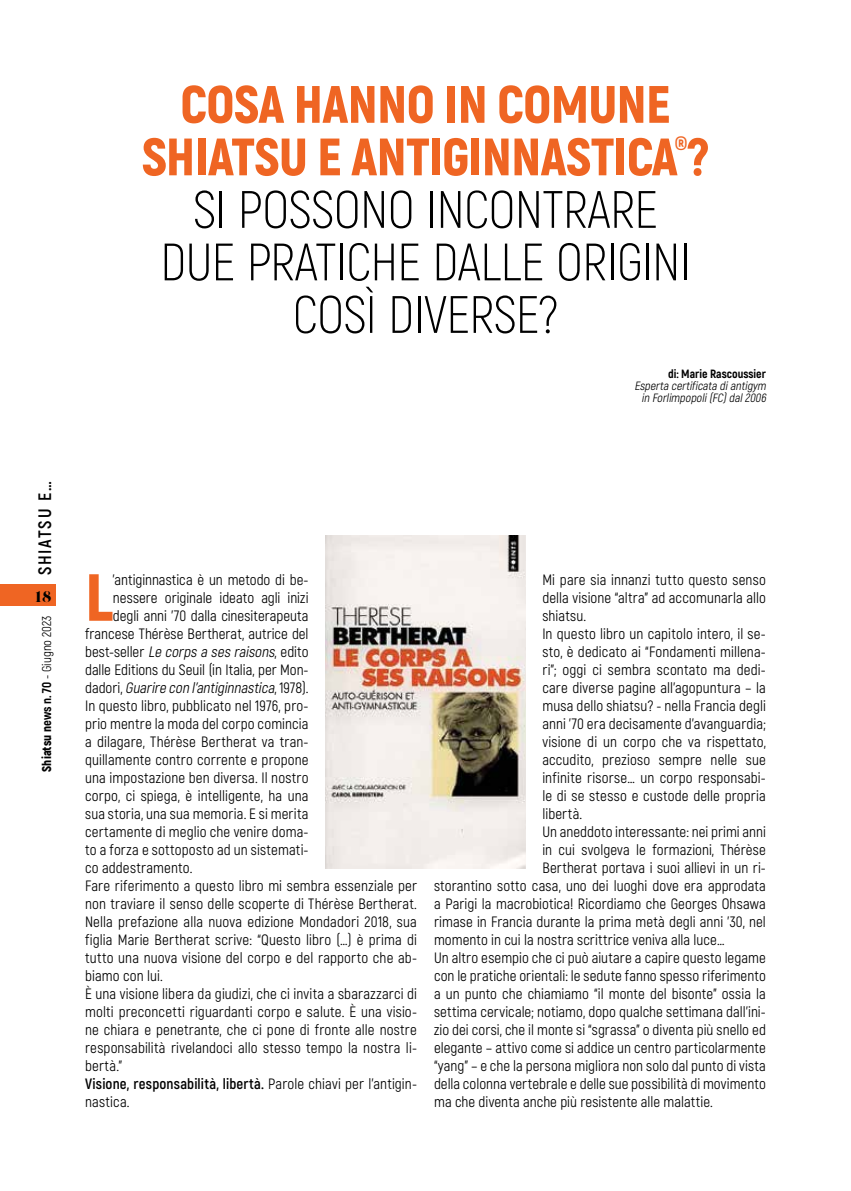
<style>
.page{position:relative;width:851px;height:1191px;background:#fff}
.page>*{position:absolute;margin:0;border:0;box-sizing:border-box;transform-origin:0 0}
.t1{font:900 66.45px "Akrobat";color:#ef6523}
.t2{font:300 52.5px/52.5px "Akrobat";letter-spacing:-.01em;color:#000;text-align:center}
.t3{font:700 18px "Akrobat";letter-spacing:.1em;color:#000}
.t4{font:15px "Akrobat";letter-spacing:.01em;color:#000}
.t5{font:italic 15px "Akrobat";color:#000}
.t6{font:700 15px "Akrobat";letter-spacing:.01em;color:#000}
.t7{font:15px "Pistilli";color:#000}
.t8{font:12.75px "Akrobat";color:#000}
.t9{font:italic 12px/12px "Akrobat";color:#000;text-align:center}
.t10{font:800 12px "Akrobat";color:#000}
.s1{font-weight:900}
.s2{font-weight:800}
.s3{font-weight:900;color:#ef6523}
.s4{font-style:normal}
.s5{font-weight:400}
</style>
<div class="page">
<div style="left:0;top:585px;width:55px;height:21px;background:#ef6523"></div>
<img style="left:325px;top:535px;width:200px;height:333px">
<p class="t3" style="left:34px;top:575px;width:95px;rotate:-90deg">SHIATSU E…</p>
<p class="t7" style="left:34px;top:586px;width:20px">18</p>
<p class="t8" style="left:39px;top:771px;width:157px;rotate:-90deg"><span class="s1">Shiatsu n</span><span class="s2">ews n. 70</span> - Giugno 2023</p>
<h2 class="t2" style="left:142px;top:78px;width:568px"><span class="s3">COSA HANNO IN COMUNE<br>SHIATSU E ANTIGINNASTICA</span><sup>®</sup><span class="s3">?<br></span>SI POSSONO INCONTRARE<br>DUE PRATICHE DALLE ORIGINI<br>COSÌ DIVERSE?</h2>
<p class="t10" style="left:668px;top:366px;width:99px">di: Marie Rascoussier</p>
<p class="t9" style="left:634px;top:379px;width:135px">Esperta certificata diantigym in Forlimpopoli(FC)dal2006</p>
<h1 class="t1" style="left:85px;top:554px;width:29px">L</h1>
<p class="t4" style="left:113px;top:570px;width:197px">’antiginnastica è un metodo di be-</p>
<p class="t4" style="left:113px;top:588px;width:197px">nessere originale ideato agli inizi</p>
<p class="t4" style="left:113px;top:606px;width:197px">degli anni ’70 dalla cinesiterapeuta</p>
<p class="t4" style="left:85px;top:624px;width:225px">francese Thérèse Bertherat, autrice del</p>
<p class="t5" style="left:85px;top:642px;width:225px"><span class="s4">best-seller</span> Le corpsa sesraisons<span class="s4">, edito</span></p>
<p class="t4" style="left:85px;top:660px;width:225px">dalle Editions du Seuil (in Italia, per Mon-</p>
<p class="t5" style="left:85px;top:678px;width:225px"><span class="s4">d a d o r i ,</span> Guarire con l’antiginnastica<span class="s4">, 1 9 7 8 ) .</span></p>
<p class="t4" style="left:85px;top:696px;width:225px">In questo libro, pubblicato nel 1976, pro-</p>
<p class="t4" style="left:85px;top:714px;width:225px">prio mentre la moda del corpo comincia</p>
<p class="t4" style="left:85px;top:732px;width:225px">a dilagare, Thérèse Bertherat va tran-</p>
<p class="t4" style="left:85px;top:750px;width:225px">quillamente contro corrente e propone</p>
<p class="t4" style="left:85px;top:768px;width:225px">una impostazione ben diversa. Il nostro</p>
<p class="t4" style="left:85px;top:786px;width:225px">corpo, ci spiega, è intelligente, ha una</p>
<p class="t4" style="left:85px;top:804px;width:225px">sua storia, una sua memoria. E si merita</p>
<p class="t4" style="left:85px;top:822px;width:225px">certamente di meglio che venire doma-</p>
<p class="t4" style="left:85px;top:840px;width:225px">to a forza e sottoposto ad un sistemati-</p>
<p class="t4" style="left:85px;top:858px;width:109px">co addestramento.</p>
<p class="t4" style="left:85px;top:876px;width:333px">Fare riferimento a questo libro mi sembra essenziale per</p>
<p class="t4" style="left:85px;top:894px;width:333px">non traviare il senso delle scoperte di Thérèse Bertherat.</p>
<p class="t4" style="left:85px;top:912px;width:333px">Nella prefazione alla nuova edizione Mondadori 2018, sua</p>
<p class="t4" style="left:85px;top:930px;width:333px">figlia Marie Bertherat scrive: “Questo libro (…) è prima di</p>
<p class="t4" style="left:85px;top:948px;width:333px">tutto una nuova visione del corpo e del rapporto che ab-</p>
<p class="t4" style="left:85px;top:966px;width:79px">biamo con lui.</p>
<p class="t4" style="left:85px;top:984px;width:333px">È una visione libera da giudizi, che ci invita a sbarazzarci di</p>
<p class="t4" style="left:85px;top:1002px;width:333px">molti preconcetti riguardanti corpo e salute. È una visio-</p>
<p class="t4" style="left:85px;top:1020px;width:333px">ne chiara e penetrante, che ci pone di fronte alle nostre</p>
<p class="t4" style="left:85px;top:1038px;width:333px">responsabilità rivelandoci allo stesso tempo la nostra li-</p>
<p class="t4" style="left:85px;top:1056px;width:39px">bertà.”</p>
<p class="t6" style="left:85px;top:1074px;width:333px">Visione, responsabilità, libertà. <span class="s5">Parole chiavi per l’antigin-</span></p>
<p class="t4" style="left:85px;top:1092px;width:46px">nastica.</p>
<p class="t4" style="left:542px;top:570px;width:225px">Mi pare sia innanzi tutto questo senso</p>
<p class="t4" style="left:542px;top:588px;width:225px">della visione “altra” ad accomunarla allo</p>
<p class="t4" style="left:542px;top:606px;width:45px">shiatsu.</p>
<p class="t4" style="left:542px;top:624px;width:225px">In questo libro un capitolo intero, il se-</p>
<p class="t4" style="left:542px;top:642px;width:225px">sto, è dedicato ai “Fondamenti millena-</p>
<p class="t4" style="left:542px;top:660px;width:225px">ri”; oggi ci sembra scontato ma dedi-</p>
<p class="t4" style="left:542px;top:678px;width:225px">care diverse pagine all’agopuntura – la</p>
<p class="t4" style="left:542px;top:696px;width:225px">musa dello shiatsu? - nella Francia degli</p>
<p class="t4" style="left:542px;top:714px;width:225px">anni ’70 era decisamente d’avanguardia;</p>
<p class="t4" style="left:542px;top:732px;width:225px">visione di un corpo che va rispettato,</p>
<p class="t4" style="left:542px;top:750px;width:225px">accudito, prezioso sempre nelle sue</p>
<p class="t4" style="left:542px;top:768px;width:225px">infinite risorse… un corpo responsabi-</p>
<p class="t4" style="left:542px;top:786px;width:225px">le di se stesso e custode delle propria</p>
<p class="t4" style="left:542px;top:804px;width:41px">libertà.</p>
<p class="t4" style="left:542px;top:822px;width:225px">Un aneddoto interessante: nei primi anni</p>
<p class="t4" style="left:542px;top:840px;width:225px">in cui svolgeva le formazioni, Thérèse</p>
<p class="t4" style="left:542px;top:858px;width:225px">Bertherat portava i suoi allievi in un ri-</p>
<p class="t4" style="left:434px;top:876px;width:333px">storantino sotto casa, uno dei luoghi dove era approdata</p>
<p class="t4" style="left:434px;top:894px;width:333px">a Parigi la macrobiotica! Ricordiamo che Georges Ohsawa</p>
<p class="t4" style="left:434px;top:912px;width:333px">rimase in Francia durante la prima metà degli anni ’30, nel</p>
<p class="t4" style="left:434px;top:930px;width:292px">momento in cui la nostra scrittrice veniva alla luce…</p>
<p class="t4" style="left:434px;top:948px;width:333px">Un altro esempio che ci può aiutare a capire questo legame</p>
<p class="t4" style="left:434px;top:966px;width:333px">con le pratiche orientali: le sedute fanno spesso riferimento</p>
<p class="t4" style="left:434px;top:984px;width:333px">a un punto che chiamiamo “il monte del bisonte” ossia la</p>
<p class="t4" style="left:434px;top:1002px;width:333px">settima cervicale; notiamo, dopo qualche settimana dall’ini-</p>
<p class="t4" style="left:434px;top:1020px;width:333px">zio dei corsi, che il monte si “sgrassa” o diventa più snello ed</p>
<p class="t4" style="left:434px;top:1038px;width:333px">elegante – attivo come si addice un centro particolarmente</p>
<p class="t4" style="left:434px;top:1056px;width:333px">“yang” – e che la persona migliora non solo dal punto di vista</p>
<p class="t4" style="left:434px;top:1074px;width:333px">della colonna vertebrale e delle sue possibilità di movimento</p>
<p class="t4" style="left:434px;top:1092px;width:280px">ma che diventa anche più resistente alle malattie.</p>
</div>
